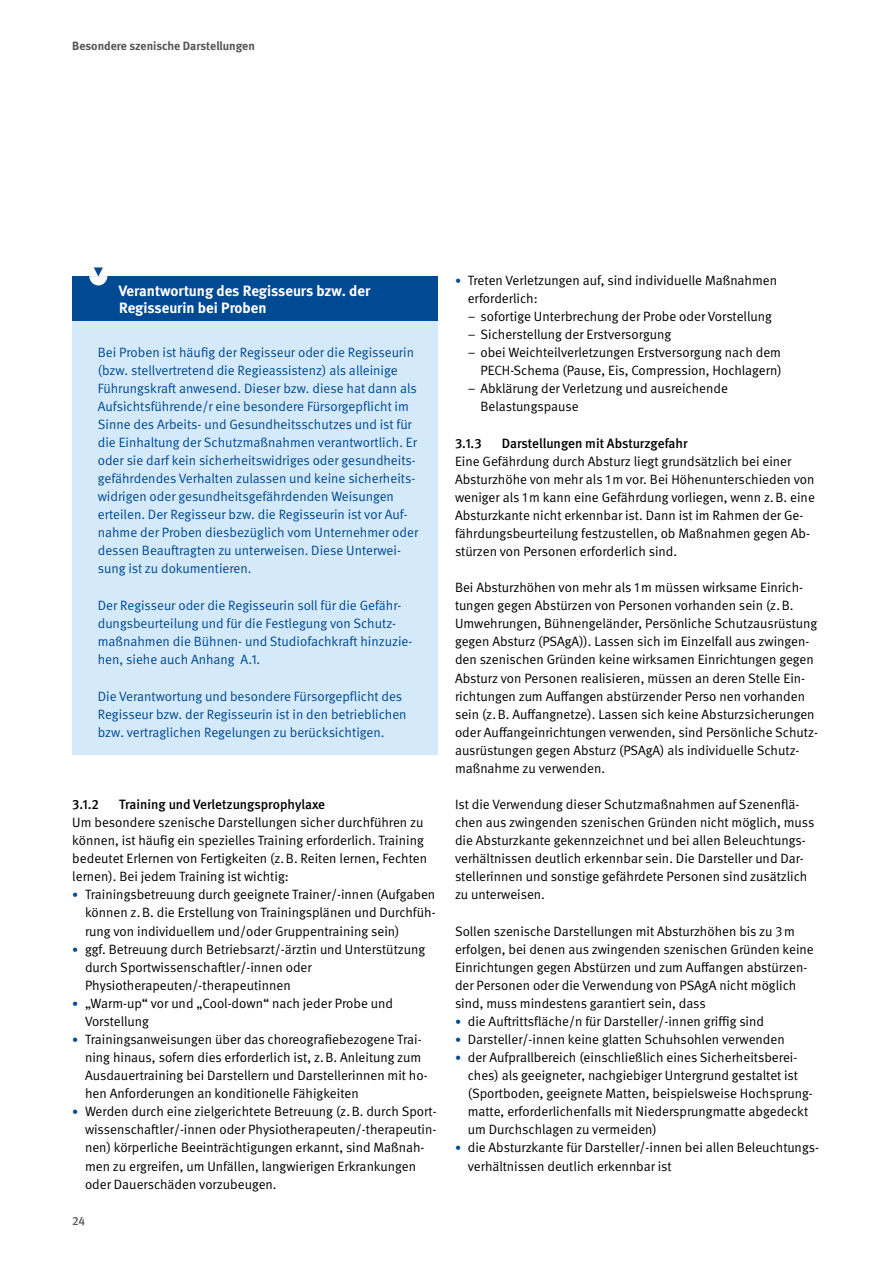
<style>
.page{position:relative;width:893px;height:1263px;background:#fff}
.page>*{position:absolute;margin:0;border:0;box-sizing:border-box;transform-origin:0 0}
.Überschriften_Info_H4_ohne_Zahl{font:700 15px/16.5px "DGUV Meta";color:#fff}
.Fließtext_FT{font:13.5px/18px "DGUV Meta";color:#000}
.Fließtext_Info{font:13.5px/18px "DGUV Meta";color:#004993}
.Überschriften_H3{font:500 13.5px "DGUV Meta";letter-spacing:-.005em;color:#000}
.t1{font:700 12px "DGUV Meta";color:#565656}
.t2{font:500 12px "DGUV Meta";color:#565656}
.s1{font-size:12px;color:#004993}
</style>
<div class="page">
<div style="left:72px;top:314px;width:366px;height:441px;background:#d4eafa"></div>
<div style="left:72px;top:276px;width:366px;height:45px;background:#004993"></div>
<svg style="left:89px;top:267px;width:18px;height:18px"></svg>
<p class="t1" style="left:72px;top:39px;width:184px">Besondere szenische Darstellungen</p>
<h4 class="Überschriften_Info_H4_ohne_Zahl" style="left:119px;top:283px;width:253px">Verantwortung des Regisseurs bzw. der<br>Regisseurin bei Proben</h4>
<p class="Fließtext_FT" style="left:468px;top:272px;width:311px;text-indent:-13px"><span class="s1">•</span> Treten Verletzungen auf, sind individuelle Maßnahmen erforderlich:</p>
<p class="Fließtext_FT" style="left:468px;top:308px;width:306px">– sofortige Unterbrechung der Probe oder Vorstellung</p>
<p class="Fließtext_FT" style="left:468px;top:326px;width:205px">– Sicherstellung der Erstversorgung</p>
<p class="Fließtext_FT" style="left:468px;top:344px;width:315px;text-align:right">– obei Weichteilverletzungen Erstversorgung nach dem<br>PECH-Schema (Pause, Eis, Compression, Hochlagern)</p>
<p class="Fließtext_FT" style="left:480px;top:380px;width:249px;text-indent:-13px">– Abklärung der Verletzung und ausreichende<br>Belastungspause</p>
<h3 class="Überschriften_H3" style="left:455px;top:435px;width:28px">3.1.3</h3>
<h3 class="Überschriften_H3" style="left:502px;top:435px;width:187px">Darstellungen mit Absturzgefahr</h3>
<p class="Fließtext_FT" style="left:455px;top:452px;width:361px">Eine Gefährdung durch Absturz liegt grundsätzlich bei einer Absturzhöhe von mehr als 1m vor. Bei Höhenunterschieden von weniger als 1m kann eine Gefährdung vorliegen, wenn z.B. eine Absturzkante nicht erkennbar ist. Dann ist im Rahmen der Ge&shy;fährdungsbeurteilung festzustellen, ob Maßnahmen gegen Ab&shy;stürzen von Personen erforderlich sind.</p>
<p class="Fließtext_FT" style="left:455px;top:579px;width:364px">Bei Absturzhöhen von mehr als 1m müssen wirksame Einrich&shy;tungen gegen Abstürzen von Personen vorhanden sein (z.B.<br>Umwehrungen, Bühnengeländer, Persönliche Schutzausrüstung gegen Absturz (PSAgA)). Lassen sich im Einzelfall aus zwingen&shy;den szenischen Gründen keine wirksamen Einrichtungen gegen Absturz von Personen realisieren, müssen an deren Stelle Ein&shy;richtungen zum Auffangen abstürzender Perso nen vorhanden sein (z.B. Auffangnetze). Lassen sich keine Absturzsicherungen oder Auffangeinrichtungen verwenden, sind Persönliche Schutz&shy;ausrüstungen gegen Absturz (PSAgA) als individuelle Schutz&shy;maßnahme zu verwenden.</p>
<p class="Fließtext_FT" style="left:455px;top:796px;width:361px">Ist die Verwendung dieser Schutzmaßnahmen auf Szenenflä&shy;chen aus zwingenden szenischen Gründen nicht möglich, muss die Absturzkante gekennzeichnet und bei allen Beleuchtungs&shy;verhältnissen deutlich erkennbar sein. Die Darsteller und Dar&shy;stellerinnen und sonstige gefährdete Personen sind zusätzlich zu unterweisen.</p>
<p class="Fließtext_FT" style="left:455px;top:922px;width:360px">Sollen szenische Darstellungen mit Absturzhöhen bis zu 3m erfolgen, bei denen aus zwingenden szenischen Gründen keine Einrichtungen gegen Abstürzen und zum Auffangen abstürzen&shy;der Personen oder die Verwendung von PSAgA nicht möglich sind, muss mindestens garantiert sein, dass</p>
<p class="Fließtext_FT" style="left:455px;top:1012px;width:311px"><span class="s1">•</span> die Auftrittsfläche/n für Darsteller/-innen griffig sind</p>
<p class="Fließtext_FT" style="left:455px;top:1031px;width:331px"><span class="s1">•</span> Darsteller/-innen keine glatten Schuhsohlen verwenden</p>
<p class="Fließtext_FT" style="left:468px;top:1049px;width:346px;text-indent:-13px"><span class="s1">•</span> der Aufprallbereich (einschließlich eines Sicherheitsberei&shy;ches) als geeigneter, nachgiebiger Untergrund gestaltet ist (Sportboden, geeignete Matten, beispielsweise Hochsprung&shy;matte, erforderlichenfalls mit Niedersprungmatte abgedeckt um Durchschlagen zu vermeiden)</p>
<p class="Fließtext_FT" style="left:468px;top:1139px;width:353px;text-indent:-13px"><span class="s1">•</span> die Absturzkante für Darsteller/-innen bei allen Beleuchtungs&shy;verhältnissen deutlich erkennbar ist</p>
<p class="Fließtext_Info" style="left:98px;top:344px;width:322px">Bei Proben ist häufig der Regisseur oder die Regisseurin (bzw. stellvertretend die Regieassistenz) als alleinige Führungskraft anwesend. Dieser bzw. diese hat dann als Aufsichtsführende/r eine besondere Fürsorgepflicht im Sinne des Arbeits- und Gesundheitsschutzes und ist für die Einhaltung der Schutzmaßnahmen verantwortlich. Er oder sie darf kein sicherheitswidriges oder gesundheits&shy;gefährdendes Verhalten zulassen und keine sicherheits&shy;widrigen oder gesundheitsgefährdenden Weisungen erteilen. Der Regisseur bzw. die Regisseurin ist vor Auf&shy;nahme der Proben diesbezüglich vom Unternehmer oder dessen Beauftragten zu unterweisen. Diese Unterwei&shy;sung ist zu dokumentieren.</p>
<p class="Fließtext_Info" style="left:98px;top:597px;width:316px">Der Regisseur oder die Regisseurin soll für die Gefähr&shy;dungsbeurteilung und für die Festlegung von Schutz&shy;maßnahmen die Bühnen- und Studiofachkraft hinzuzie&shy;hen, siehe auch Anhang A.1.</p>
<p class="Fließtext_Info" style="left:98px;top:687px;width:310px">Die Verantwortung und besondere Fürsorgepflicht des<br>Regisseur bzw. der Regisseurin ist in den betrieblichen bzw. vertraglichen Regelungen zu berücksichtigen.</p>
<h3 class="Überschriften_H3" style="left:72px;top:796px;width:28px">3.1.2</h3>
<h3 class="Überschriften_H3" style="left:119px;top:796px;width:208px">Training und Verletzungsprophylaxe</h3>
<p class="Fließtext_FT" style="left:72px;top:814px;width:356px">Um besondere szenische Darstellungen sicher durchführen zu können, ist häufig ein spezielles Training erforderlich. Training bedeutet Erlernen von Fertigkeiten (z.B. Reiten lernen, Fechten lernen). Bei jedem Training ist wichtig:</p>
<p class="Fließtext_FT" style="left:85px;top:886px;width:352px;text-align:justify;text-indent:-13px"><span class="s1">•</span> Trainingsbetreuung durch geeignete Trainer/-innen (Aufgaben können z.B. die Erstellung von Trainingsplänen und Durchfüh&shy;rung von individuellem und/oder Gruppentraining sein)</p>
<p class="Fließtext_FT" style="left:85px;top:940px;width:342px;text-indent:-13px"><span class="s1">•</span> ggf. Betreuung durch Betriebsarzt/-ärztin und Unterstützung durch Sportwissenschaftler/-innen oder<br>Physiotherapeuten/-therapeutinnen</p>
<p class="Fließtext_FT" style="left:85px;top:994px;width:309px;text-indent:-13px"><span class="s1">•</span> „Warm-up“ vor und „Cool-down“ nach jeder Probe und<br>Vorstellung</p>
<p class="Fließtext_FT" style="left:85px;top:1031px;width:344px;text-indent:-13px"><span class="s1">•</span> Trainingsanweisungen über das choreografiebezogene Trai&shy;ning hinaus, sofern dies erforderlich ist, z.B. Anleitung zum Ausdauertraining bei Darstellern und Darstellerinnen mit ho&shy;hen Anforderungen an konditionelle Fähigkeiten</p>
<p class="Fließtext_FT" style="left:85px;top:1103px;width:353px;text-indent:-13px"><span class="s1">•</span> Werden durch eine zielgerichtete Betreuung (z.B. durch Sport&shy;wissenschaftler/-innen oder Physiotherapeuten/-therapeutin&shy;nen) körperliche Beeinträchtigungen erkannt, sind Maßnah&shy;men zu ergreifen, um Unfällen, langwierigen Erkrankungen oder Dauerschäden vorzubeugen.</p>
<p class="t2" style="left:72px;top:1213px;width:14px">24</p>
</div>
